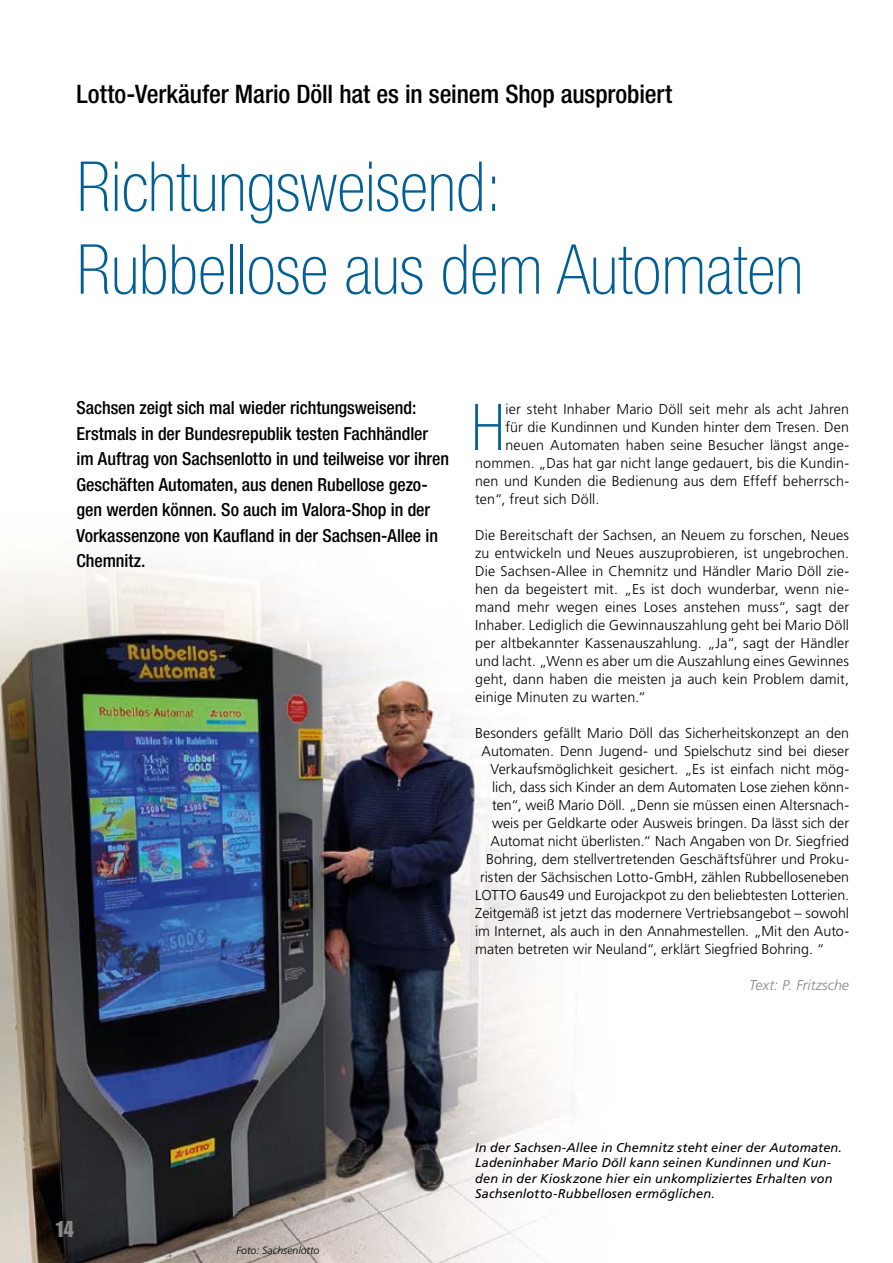
<style>
.page{position:relative;width:893px;height:1263px;background:#fff}
.page>*{position:absolute;margin:0;border:0;box-sizing:border-box;transform-origin:0 0}
.t1{font:100 condensed 69px/82.8px "Helvetica Neue LT Std";color:#005f94}
.t2{font:100 condensed 64.65px "Helvetica Neue LT Std";color:#005f94}
.t3{font:500 condensed 25.5px "Helvetica Neue LT Std";letter-spacing:-.005em;color:#000}
.t4{font:22.5px "Impact LT Std";color:#878787}
.t5{font:500 condensed 18px/25.5px "Helvetica Neue LT Std";letter-spacing:-.005em;color:#000}
.t6{font:300 14.25px/18px "Frutiger LT Std";letter-spacing:.005em;color:#000;text-align:justify}
.t7{font:italic 300 14.25px "Frutiger LT Std";color:#878787}
.t8{font:italic 12.75px/15.3px "Frutiger LT Std";letter-spacing:.01em;color:#000}
.t9{font:italic 300 10.5px "Frutiger LT Std";color:#000}
</style>
<div class="page">
<img style="left:0;top:549px;width:574px;height:714px">
<h3 class="t3" style="left:77px;top:79px;width:597px">Lotto-Verkäufer Mario Döll hat es in seinem Shop ausprobiert</h3>
<h1 class="t1" style="left:77px;top:145px;width:728px">Richtungsweisend:<br>Rubbellose aus dem Automaten</h1>
<p class="t5" style="left:77px;top:395px;width:374px">Sachsen zeigt sich mal wieder richtungsweisend:<br>Erstmals in der Bundesrepublik testen Fachhändler im Auftrag von Sachsenlotto in und teilweise vor ihren Geschäften Automaten, aus denen Rubellose gezo&shy;gen werden können. So auch im Valora-Shop in der Vorkassenzone von Kaufland in der Sachsen-Allee in Chemnitz.</p>
<h2 class="t2" style="left:471px;top:391px;width:35px">H</h2>
<p class="t6" style="left:505px;top:400px;width:345px">ier steht Inhaber Mario Döll seit mehr als acht Jahren</p>
<p class="t6" style="left:505px;top:418px;width:345px">für die Kundinnen und Kunden hinter dem Tresen. Den</p>
<p class="t6" style="left:505px;top:436px;width:345px">neuen Automaten haben seine Besucher längst ange-</p>
<p class="t6" style="left:475px;top:454px;width:375px">nommen. „Das hat gar nicht lange gedauert, bis die Kundin-</p>
<p class="t6" style="left:475px;top:472px;width:375px">nen und Kunden die Bedienung aus dem Effeff beherrsch-</p>
<p class="t6" style="left:475px;top:490px;width:126px">ten“, freut sich Döll.</p>
<p class="t6" style="left:475px;top:526px;width:375px">Die Bereitschaft der Sachsen, an Neuem zu forschen, Neues zu entwickeln und Neues auszuprobieren, ist ungebrochen.<br>Die Sachsen-Allee in Chemnitz und Händler Mario Döll zie&shy;hen da begeistert mit. „Es ist doch wunderbar, wenn nie&shy;mand mehr wegen eines Loses anstehen muss“, sagt der Inhaber. Lediglich die Gewinnauszahlung geht bei Mario Döll per altbekannter Kassenauszahlung. „Ja“, sagt der Händler und lacht. „Wenn es aber um die Auszahlung eines Gewinnes geht, dann haben die meisten ja auch kein Problem damit, einige Minuten zu warten.“</p>
<p class="t6" style="left:475px;top:724px;width:375px">Besonders gefällt Mario Döll das Sicherheitskonzept an den</p>
<p class="t6" style="left:482px;top:742px;width:369px">Automaten. Denn Jugend- und Spielschutz sind bei dieser</p>
<p class="t6" style="left:491px;top:760px;width:360px">Verkaufsmöglichkeit gesichert. „Es ist einfach nicht mög-</p>
<p class="t6" style="left:492px;top:778px;width:359px">lich, dass sich Kinder an dem Automaten Lose ziehen könn-</p>
<p class="t6" style="left:492px;top:796px;width:359px">ten“, weiß Mario Döll. „Denn sie müssen einen Altersnach-</p>
<p class="t6" style="left:492px;top:814px;width:358px">weis per Geldkarte oder Ausweis bringen. Da lässt sich der</p>
<p class="t6" style="left:491px;top:832px;width:360px">Automat nicht überlisten.“ Nach Angaben von Dr. Siegfried</p>
<p class="t6" style="left:486px;top:850px;width:365px">Bohring, dem stellvertretenden Geschäftsführer und Proku-</p>
<p class="t6" style="left:480px;top:868px;width:371px">risten der Sächsischen Lotto-GmbH, zählen Rubbelloseneben</p>
<p class="t6" style="left:475px;top:886px;width:375px">LOTTO 6aus49 und Eurojackpot zu den beliebtesten Lotterien.</p>
<p class="t6" style="left:475px;top:904px;width:375px">Zeitgemäß ist jetzt das modernere Vertriebsangebot – sowohl</p>
<p class="t6" style="left:475px;top:922px;width:375px">im Internet, als auch in den Annahmestellen. „Mit den Auto-</p>
<p class="t6" style="left:475px;top:940px;width:351px">maten betreten wir Neuland“, erklärt Siegfried Bohring. “</p>
<p class="t7" style="left:749px;top:977px;width:102px">Text: P. Fritzsche</p>
<h3 class="t4" style="left:55px;top:1216px;width:21px">14</h3>
<p class="t9" style="left:237px;top:1244px;width:84px">Foto: Sachsenlotto</p>
<p class="t8" style="left:475px;top:1140px;width:368px">In der Sachsen-Allee in Chemnitz steht einer der Automaten.<br>Ladeninhaber Mario Döll kann seinen Kundinnen und Kun&shy;den in der Kioskzone hier ein unkompliziertes Erhalten von Sachsenlotto-Rubbellosen ermöglichen.</p>
</div>
